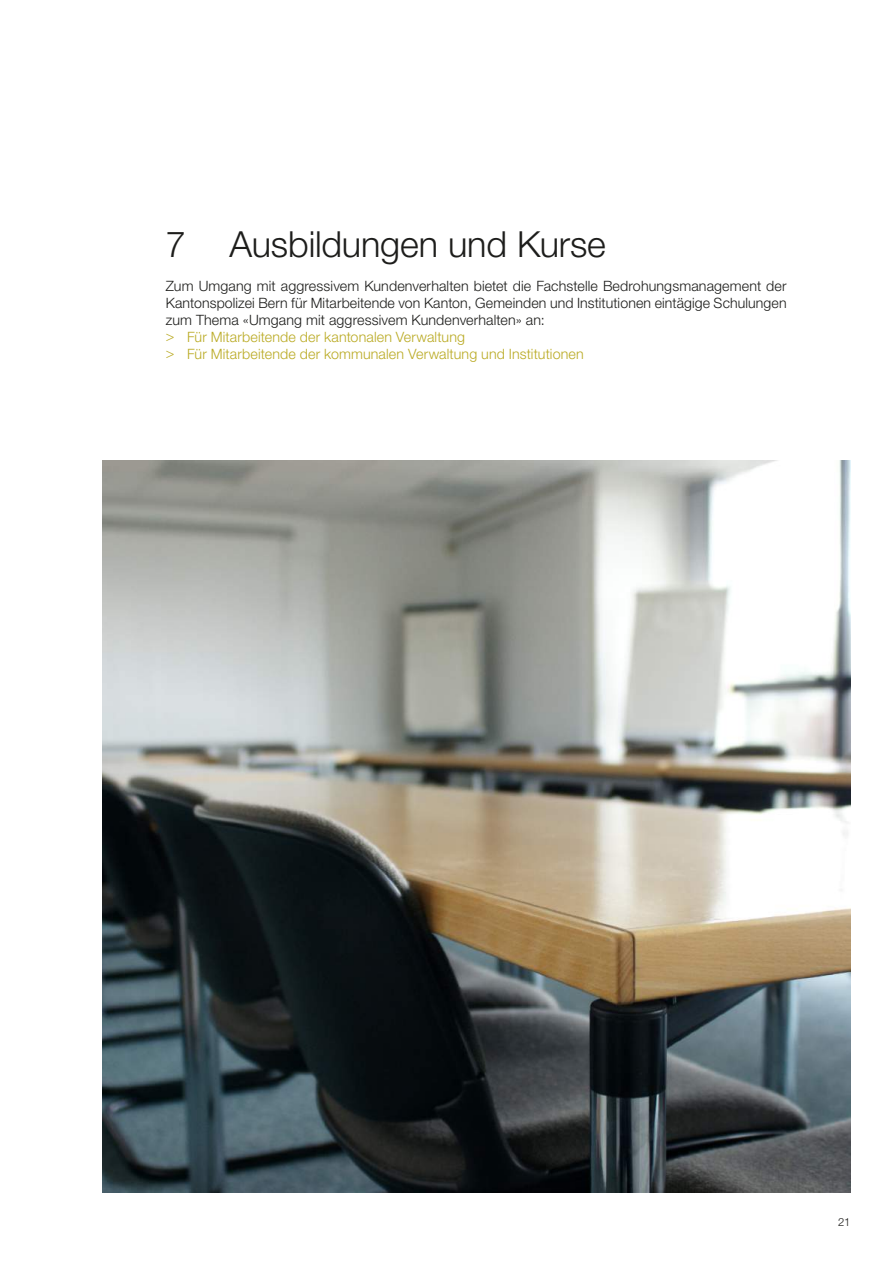
<style>
.page{position:relative;width:893px;height:1263px;background:#fff}
.page>*{position:absolute;margin:0;border:0;box-sizing:border-box;transform-origin:0 0}
.t1{font:300 36px "Helvetica Neue LT Std";letter-spacing:-.005em;color:#1d1d1b}
.t2{font:300 14.25px/17px "Helvetica Neue LT Std";letter-spacing:.01em;color:#1d1d1b;text-align:justify}
.t3{font:300 14.25px/17px "Helvetica Neue LT Std";letter-spacing:.01em;color:#baaa24}
.t4{font:300 11.25px "Helvetica Neue LT Std";color:#1d1d1b}
</style>
<div class="page">
<img style="left:102px;top:461px;width:748px;height:731px">
<h1 class="t1" style="left:166px;top:222px;width:442px">7 Ausbildungen und Kurse</h1>
<p class="t2" style="left:166px;top:277px;width:622px">Zum Umgang mit aggressivem Kundenverhalten bietet die Fachstelle Bedrohungsmanagement der Kantonspolizei Bern für Mitarbeitende von Kanton, Gemeinden und Institutionen eintägige Schulungen zum Thema «Umgang mit aggressivem Kundenverhalten» an:</p>
<p class="t3" style="left:166px;top:328px;width:419px">&gt; Für Mitarbeitende der kantonalen Verwaltung<br>&gt; Für Mitarbeitende der kommunalen Verwaltung und Institutionen</p>
<p class="t4" style="left:838px;top:1215px;width:14px">21</p>
</div>
